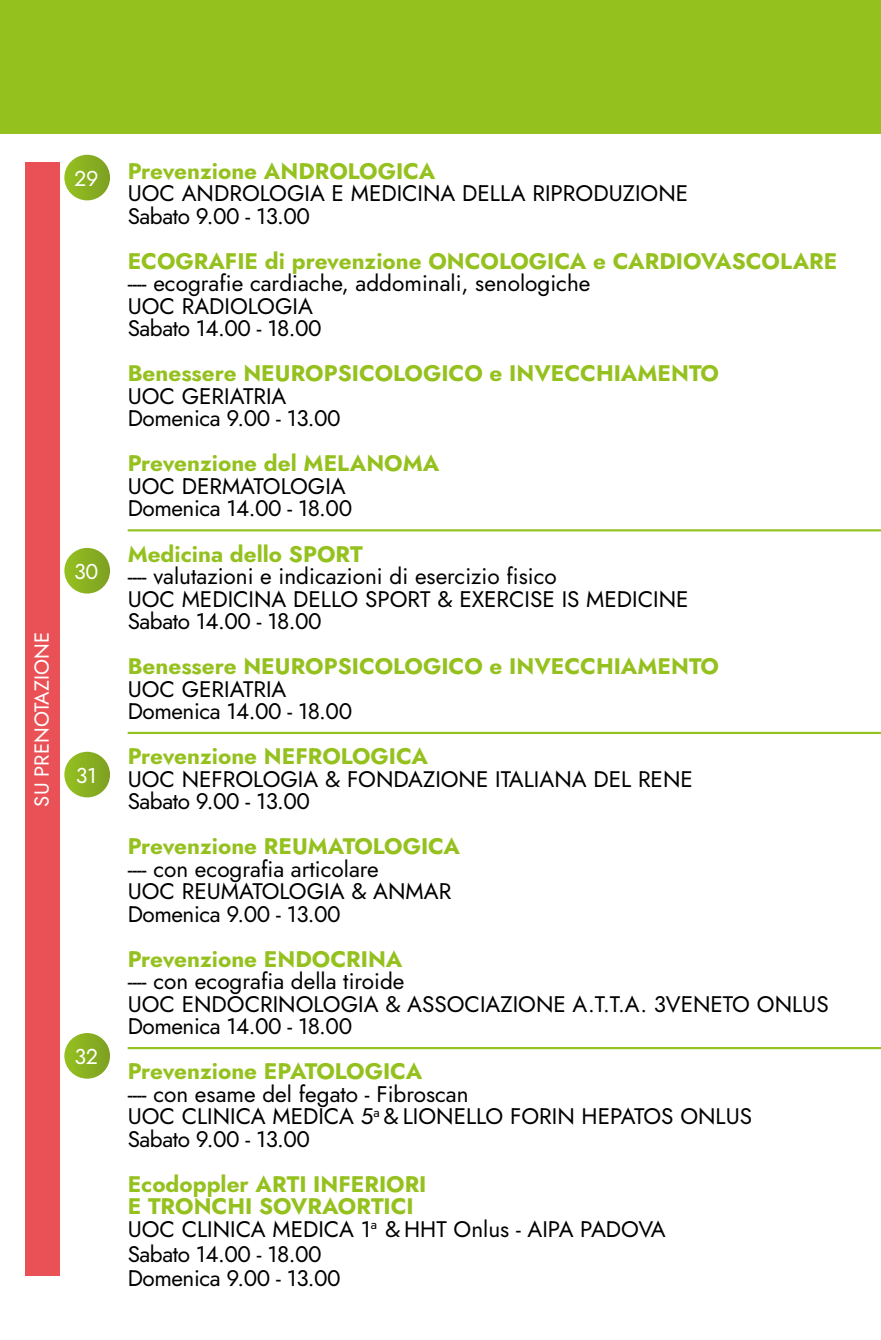
<style>
.page{position:relative;width:881px;height:1340px;background:#fff}
.page>*{position:absolute;margin:0;border:0;box-sizing:border-box;transform-origin:0 0}
.t1{font:22.5px/22.5px "Jost";color:#000}
.t2{font:700 22.5px/22.5px "Jost";color:#95c11f}
.t3{font:22.5px/22.5px "Jost";letter-spacing:-.02em;color:#000}
.t4{font:21.38px "Jost";letter-spacing:-.02em;color:#fff}
.t5{font:20.25px "Jost";color:#fff}
.s1{font-weight:400;color:#000}
</style>
<div class="page">
<div style="left:0;top:0;width:880px;height:134px;background:#95c11f"></div>
<hr style="left:128px;top:529px;width:752px;height:2px;background:#95c11f">
<hr style="left:128px;top:732px;width:752px;height:2px;background:#95c11f">
<hr style="left:128px;top:1047px;width:752px;height:2px;background:#95c11f">
<div style="left:64px;top:155px;width:46px;height:45px;background:linear-gradient(to right,#96c222,#80a326);border-radius:23px"></div>
<div style="left:64px;top:548px;width:46px;height:45px;background:linear-gradient(to right,#97c222,#80a326);border-radius:23px"></div>
<svg style="left:64px;top:751px;width:46px;height:46px;background:#8cb327"></svg>
<svg style="left:64px;top:1033px;width:46px;height:45px;background:#8bb124"></svg>
<div style="left:26px;top:163px;width:34px;height:1113px;background:#ea5156"></div>
<p class="t4" style="left:74px;top:164px;width:26px">29</p>
<p class="t5" style="left:28px;top:806px;width:176px;rotate:-90deg">SU PRENOTAZIONE</p>
<p class="t4" style="left:74px;top:557px;width:26px">30</p>
<p class="t4" style="left:76px;top:760px;width:22px">31</p>
<p class="t4" style="left:75px;top:1042px;width:25px">32</p>
<p class="t2" style="left:128px;top:160px;width:309px">Prevenzione ANDROLOGICA</p>
<p class="t1" style="left:128px;top:182px;width:562px">UOC ANDROLOGIA E MEDICINA DELLA RIPRODUZIONE<br>Sabato 9.00 - 13.00</p>
<p class="t2" style="left:128px;top:250px;width:711px">ECOGRAFIE di prevenzione ONCOLOGICA e CARDIOVASCOLARE</p>
<p class="t1" style="left:128px;top:272px;width:464px">---- ecografie cardiache, addominali, senologiche<br>UOC RADIOLOGIA<br>Sabato 14.00 - 18.00</p>
<p class="t2" style="left:128px;top:362px;width:592px">Benessere NEUROPSICOLOGICO e INVECCHIAMENTO</p>
<p class="t3" style="left:128px;top:385px;width:214px">UOC GERIATRIA<br>Domenica 9.00 - 13.00</p>
<p class="t2" style="left:128px;top:452px;width:313px">Prevenzione del MELANOMA</p>
<p class="t3" style="left:128px;top:475px;width:226px">UOC DERMATOLOGIA<br>Domenica 14.00 - 18.00</p>
<p class="t2" style="left:128px;top:542px;width:236px">Medicina dello SPORT</p>
<p class="t1" style="left:128px;top:565px;width:562px">---- valutazioni e indicazioni di esercizio fisico<br>UOC MEDICINA DELLO SPORT &amp; EXERCISE IS MEDICINE<br>Sabato 14.00 - 18.00</p>
<p class="t2" style="left:128px;top:655px;width:592px">Benessere NEUROPSICOLOGICO e INVECCHIAMENTO</p>
<p class="t3" style="left:128px;top:677px;width:226px">UOC GERIATRIA<br>Domenica 14.00 - 18.00</p>
<p class="t2" style="left:128px;top:745px;width:302px">Prevenzione NEFROLOGICA</p>
<p class="t1" style="left:128px;top:767px;width:566px">UOC NEFROLOGIA &amp; FONDAZIONE ITALIANA DEL RENE<br>Sabato 9.00 - 13.00</p>
<p class="t2" style="left:128px;top:835px;width:334px">Prevenzione REUMATOLOGICA</p>
<p class="t1" style="left:128px;top:857px;width:325px">---- con ecografia articolare<br>UOC REUMATOLOGIA &amp; ANMAR<br>Domenica 9.00 - 13.00</p>
<p class="t2" style="left:128px;top:947px;width:276px">Prevenzione ENDOCRINA</p>
<p class="t1" style="left:128px;top:970px;width:702px">---- con ecografia della tiroide<br>UOC ENDOCRINOLOGIA &amp; ASSOCIAZIONE A.T.T.A. 3VENETO ONLUS<br>Domenica 14.00 - 18.00</p>
<p class="t2" style="left:128px;top:1060px;width:296px">Prevenzione EPATOLOGICA</p>
<p class="t1" style="left:128px;top:1082px;width:625px">---- con esame del fegato - Fibroscan<br>UOC CLINICA MEDICA 5<sup>a</sup> &amp; LIONELLO FORIN HEPATOS ONLUS<br>Sabato 9.00 - 13.00</p>
<p class="t2" style="left:128px;top:1172px;width:539px">Ecodoppler ARTI INFERIORI<br>E TRONCHI SOVRAORTICI<br><span class="s1">UOC CLINICA MEDICA 1</span><sup>a</sup> <span class="s1">&amp; HHT Onlus - AIPA PADOVA</span></p>
<p class="t3" style="left:128px;top:1241px;width:214px;line-height:24.8px">Sabato 14.00 - 18.00<br>Domenica 9.00 - 13.00</p>
</div>
